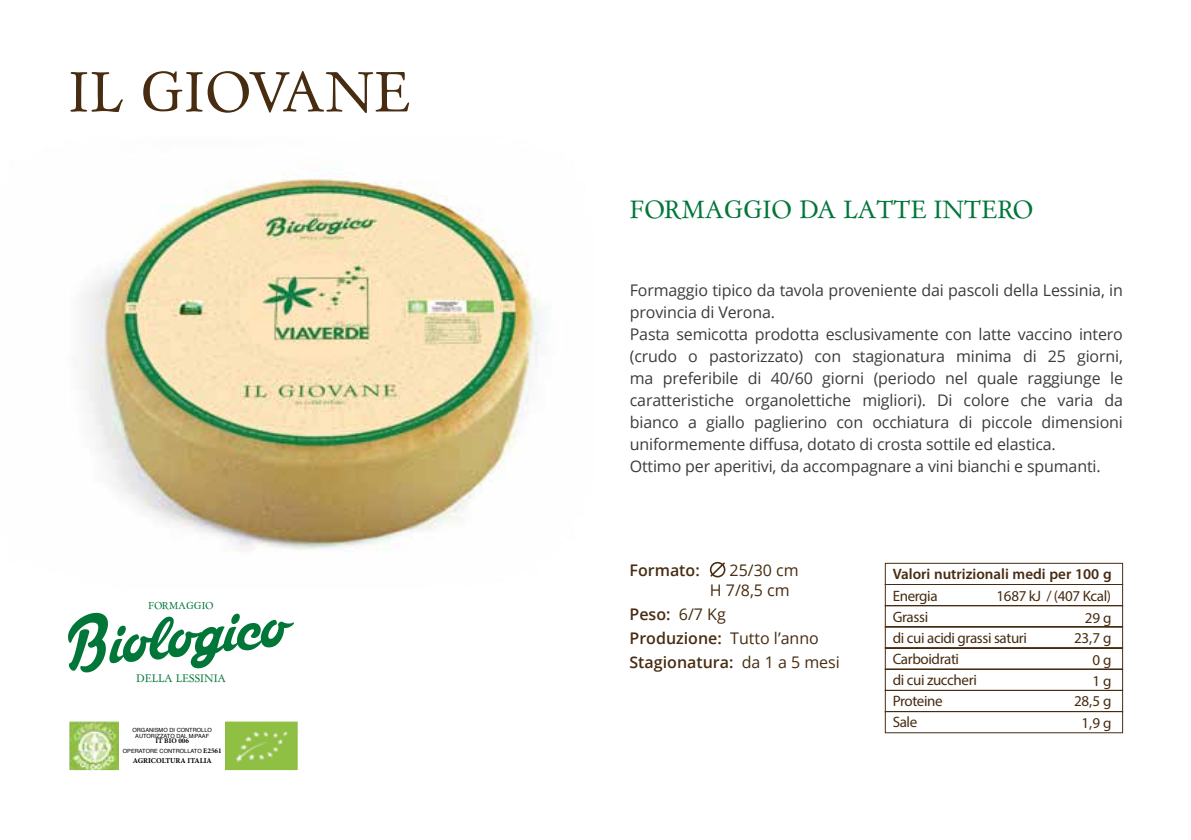
<style>
.page{position:relative;width:1191px;height:840px;background:#fff}
.page>*{position:absolute;margin:0;border:0;box-sizing:border-box;transform-origin:0 0}
.t1{font:54px "Day Roman";color:#472c11}
.t2{font:24px "Day Roman";color:#007639}
.t3{font:16px/22px "Open Sans";letter-spacing:-.01em;color:#3c3c3b}
.t4{font:600 16px/24px "Open Sans";color:#472c11}
.t5{font:16px/20px "Open Sans";color:#472c11}
.t6{font:15px/20.8px "Myriad Pro";letter-spacing:-.025em;color:#472c11;text-align:right}
.t7{font:600 15px "Myriad Pro";color:#472c11}
.t8{font:10.4px "Day Roman";color:#007639}
.t9{font:9.6px "Day Roman";color:#007639}
.t10{font:700 7.4px "Minion Pro";color:#000}
.t11{font:700 7.2px "Minion Pro";color:#000}
.t12{font:5.6px/5.4px "Helvetica";color:#000;text-align:center}
.s1{font-family:"Minion Pro";font-weight:700;font-size:7.2px}
.s2{font-weight:400}
</style>
<div class="page">
<img style="left:83px;top:178px;width:458px;height:373px">
<svg style="left:884px;top:562px;width:239px;height:171px"></svg>
<svg style="left:709px;top:561px;width:17px;height:17px"></svg>
<svg style="left:69px;top:721px;width:229px;height:50px"></svg>
<svg style="left:68px;top:612px;width:226px;height:60px"></svg>
<h1 class="t1" style="left:69px;top:57px;width:343px">IL GIOVANE</h1>
<p class="t9" style="left:148px;top:599px;width:67px">FORMAGGIO</p>
<p class="t8" style="left:136px;top:671px;width:91px">DELLA LESSINIA</p>
<p class="t12" style="left:132px;top:727px;width:81px">ORGANISMO DI CONTROLLO<br>AUTORIZZATO DAL MiPAAF</p>
<p class="t11" style="left:155px;top:735px;width:35px">IT BIO 006</p>
<p class="t12" style="left:123px;top:748px;width:100px">OPERATORE CONTROLLATO <span class="s1">E2561</span></p>
<p class="t10" style="left:133px;top:755px;width:80px">AGRICOLTURA ITALIA</p>
<h2 class="t2" style="left:629px;top:194px;width:406px">FORMAGGIO DA LATTE INTERO</h2>
<p class="t3" style="left:630px;top:278px;width:495px">Formaggio tipico da tavola proveniente dai pascoli della Lessinia, in provincia di Verona.<br>Pasta semicotta prodotta esclusivamente con latte vaccino intero (crudo o pastorizzato) con stagionatura minima di 25 giorni, ma preferibile di 40/60 giorni (periodo nel quale raggiunge le caratteristiche organolettiche migliori). Di colore che varia da bianco a giallo paglierino con occhiatura di piccole dimensioni uniformemente diffusa, dotato di crosta sottile ed elastica.<br>Ottimo per aperitivi, da accompagnare a vini bianchi e spumanti.</p>
<p class="t4" style="left:629px;top:557px;width:72px">Formato:</p>
<p class="t5" style="left:710px;top:559px;width:90px;text-indent:20px">25/30 cm<br>H 7/8,5 cm</p>
<p class="t4" style="left:629px;top:601px;width:212px">Peso: <span class="s2">6/7 Kg<br></span>Produzione: <span class="s2">Tutto l’anno<br></span>Stagionatura: <span class="s2">da 1 a 5 mesi</span></p>
<p class="t7" style="left:892px;top:564px;width:220px">Valori nutrizionali medi per 100 g</p>
<p class="t6" style="left:996px;top:584px;width:116px">1687 kJ / (407 Kcal)</p>
<p class="t6" style="left:892px;top:584px;width:46px">Energia</p>
<p class="t6" style="left:892px;top:627px;width:136px">di cui acidi grassi saturi</p>
<p class="t6" style="left:892px;top:669px;width:86px">di cui zuccheri</p>
<p class="t6" style="left:892px;top:606px;width:37px">Grassi</p>
<p class="t6" style="left:1074px;top:606px;width:39px">29 g<br>23,7 g<br>0 g<br>1 g<br>28,5 g</p>
<p class="t6" style="left:1081px;top:712px;width:31px">1,9 g</p>
<p class="t6" style="left:892px;top:647px;width:68px">Carboidrati</p>
<p class="t6" style="left:892px;top:690px;width:52px;text-align:left">Proteine<br>Sale</p>
</div>
